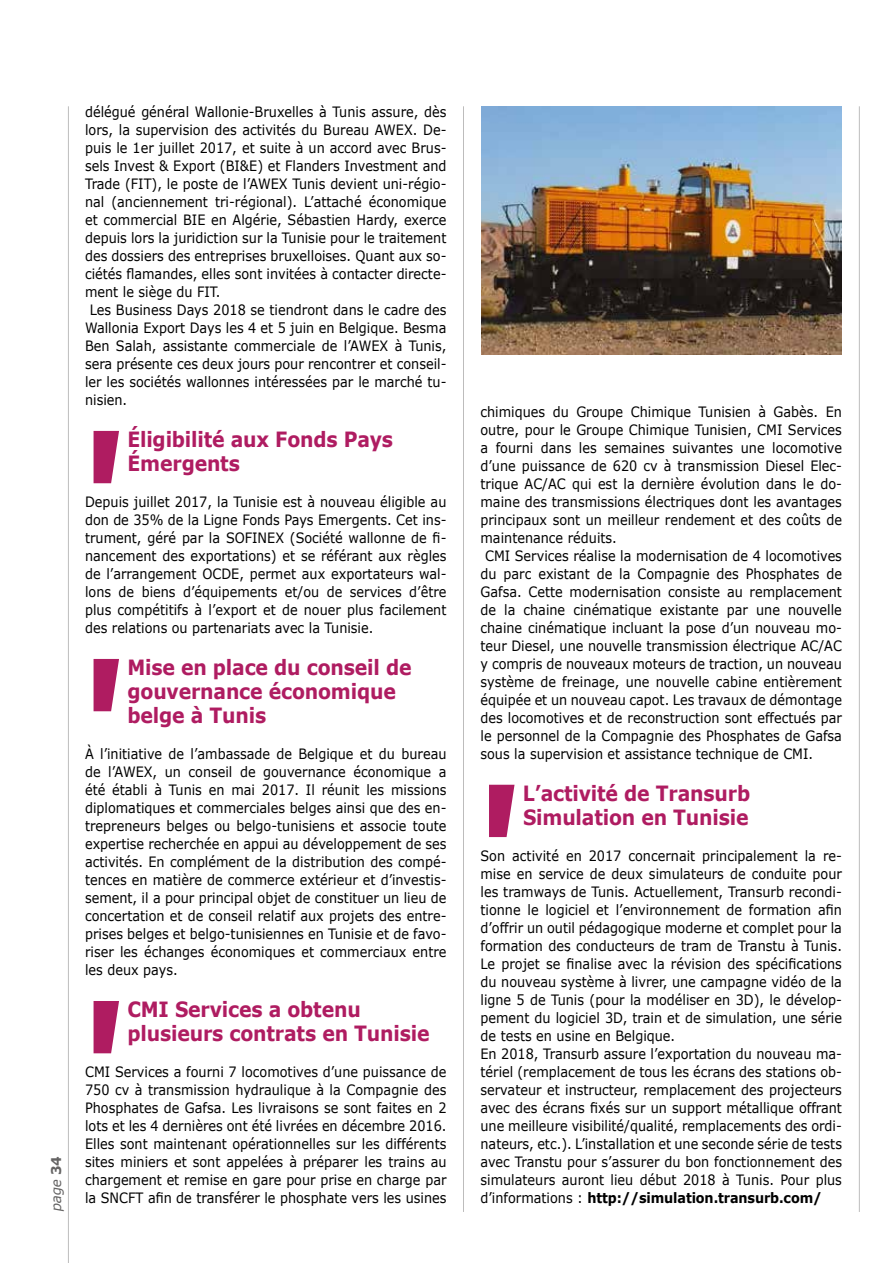
<style>
.page{position:relative;width:893px;height:1263px;background:#fff}
.page>*{position:absolute;margin:0;border:0;box-sizing:border-box;transform-origin:0 0}
.t1{font:700 21px/24px "Verdana";letter-spacing:-.01em;color:#af1c61;scale:.9 1}
.t2{font:14.25px/18px "Verdana";color:#000;text-align:justify;scale:.9 1}
.t3{font:italic 13.5px "Verdana";color:#646363}
.s1{font-weight:700;font-style:normal}
.s2{font-weight:700}
</style>
<div class="page">
<hr style="left:463px;top:106px;width:1px;height:1106px;background:#646363">
<hr style="left:68px;top:106px;width:1px;height:1157px;background:#646363">
<hr style="left:859px;top:106px;width:1px;height:1106px;background:#646363">
<svg style="left:94px;top:431px;width:25px;height:52px"></svg>
<svg style="left:94px;top:659px;width:25px;height:52px"></svg>
<svg style="left:94px;top:1001px;width:25px;height:52px"></svg>
<svg style="left:489px;top:785px;width:25px;height:52px"></svg>
<img style="left:482px;top:106px;width:360px;height:249px">
<p class="t3" style="left:48px;top:1212px;width:58px;rotate:-90deg">page <span class="s1">3 4</span></p>
<p class="t2" style="left:85px;top:103px;width:403px">délégué général Wallonie-Bruxelles à Tunis assure, dès</p>
<p class="t2" style="left:85px;top:121px;width:403px">lors, la supervision des activités du Bureau AWEX. De-</p>
<p class="t2" style="left:85px;top:139px;width:403px">puis le 1er juillet 2017, et suite à un accord avec Brus-</p>
<p class="t2" style="left:85px;top:157px;width:403px">sels Invest &amp; Export (BI&amp;E) et Flanders Investment and</p>
<p class="t2" style="left:85px;top:175px;width:403px">Trade (FIT), le poste de l’AWEX Tunis devient uni-régio-</p>
<p class="t2" style="left:85px;top:193px;width:403px">nal (anciennement tri-régional). L’attaché économique</p>
<p class="t2" style="left:85px;top:211px;width:403px">et commercial BIE en Algérie, Sébastien Hardy, exerce</p>
<p class="t2" style="left:85px;top:229px;width:403px">depuis lors la juridiction sur la Tunisie pour le traitement</p>
<p class="t2" style="left:85px;top:247px;width:403px">des dossiers des entreprises bruxelloises. Quant aux so-</p>
<p class="t2" style="left:85px;top:265px;width:403px">ciétés flamandes, elles sont invitées à contacter directe-</p>
<p class="t2" style="left:85px;top:283px;width:152px">ment le siège du FIT.</p>
<p class="t2" style="left:90px;top:301px;width:398px">Les Business Days 2018 se tiendront dans le cadre des</p>
<p class="t2" style="left:85px;top:319px;width:403px">Wallonia Export Days les 4 et 5 juin en Belgique. Besma</p>
<p class="t2" style="left:85px;top:337px;width:403px">Ben Salah, assistante commerciale de l’AWEX à Tunis,</p>
<p class="t2" style="left:85px;top:355px;width:403px">sera présente ces deux jours pour rencontrer et conseil-</p>
<p class="t2" style="left:85px;top:373px;width:403px">ler les sociétés wallonnes intéressées par le marché tu-</p>
<p class="t2" style="left:85px;top:391px;width:48px">nisien.</p>
<h1 class="t1" style="left:127px;top:428px;width:297px">Éligibilité aux Fonds Pays<br>Émergents</h1>
<p class="t2" style="left:85px;top:493px;width:403px">Depuis juillet 2017, la Tunisie est à nouveau éligible au don de 35% de la Ligne Fonds Pays Emergents. Cet ins&shy;trument, géré par la SOFINEX (Société wallonne de fi&shy;nancement des exportations) et se référant aux règles de l’arrangement OCDE, permet aux exportateurs wal&shy;lons de biens d’équipements et/ou de services d’être plus compétitifs à l’export et de nouer plus facilement des relations ou partenariats avec la Tunisie.</p>
<h1 class="t1" style="left:127px;top:656px;width:317px">Mise en place du conseil de gouvernance économique belge à Tunis</h1>
<p class="t2" style="left:85px;top:745px;width:403px">À l’initiative de l’ambassade de Belgique et du bureau de l’AWEX, un conseil de gouvernance économique a été établi à Tunis en mai 2017. Il réunit les missions diplomatiques et commerciales belges ainsi que des en&shy;trepreneurs belges ou belgo-tunisiens et associe toute expertise recherchée en appui au développement de ses activités. En complément de la distribution des compé&shy;tences en matière de commerce extérieur et d’investis&shy;sement, il a pour principal objet de constituer un lieu de concertation et de conseil relatif aux projets des entre&shy;prises belges et belgo-tunisiennes en Tunisie et de favo&shy;riser les échanges économiques et commerciaux entre les deux pays.</p>
<h1 class="t1" style="left:127px;top:998px;width:337px">CMI Services a obtenu plusieurs contrats en Tunisie</h1>
<p class="t2" style="left:85px;top:1063px;width:403px">CMI Services a fourni 7 locomotives d’une puissance de 750 cv à transmission hydraulique à la Compagnie des Phosphates de Gafsa. Les livraisons se sont faites en 2 lots et les 4 dernières ont été livrées en décembre 2016.<br>Elles sont maintenant opérationnelles sur les différents sites miniers et sont appelées à préparer les trains au chargement et remise en gare pour prise en charge par la SNCFT afin de transférer le phosphate vers les usines</p>
<p class="t2" style="left:480px;top:403px;width:403px">chimiques du Groupe Chimique Tunisien à Gabès. En</p>
<p class="t2" style="left:480px;top:421px;width:403px">outre, pour le Groupe Chimique Tunisien, CMI Services</p>
<p class="t2" style="left:480px;top:439px;width:403px">a fourni dans les semaines suivantes une locomotive</p>
<p class="t2" style="left:480px;top:457px;width:403px">d’une puissance de 620 cv à transmission Diesel Elec-</p>
<p class="t2" style="left:480px;top:475px;width:403px">trique AC/AC qui est la dernière évolution dans le do-</p>
<p class="t2" style="left:480px;top:493px;width:403px">maine des transmissions électriques dont les avantages</p>
<p class="t2" style="left:480px;top:511px;width:403px">principaux sont un meilleur rendement et des coûts de</p>
<p class="t2" style="left:480px;top:529px;width:153px">maintenance réduits.</p>
<p class="t2" style="left:485px;top:547px;width:398px">CMI Services réalise la modernisation de 4 locomotives</p>
<p class="t2" style="left:480px;top:565px;width:403px">du parc existant de la Compagnie des Phosphates de</p>
<p class="t2" style="left:480px;top:583px;width:403px">Gafsa. Cette modernisation consiste au remplacement</p>
<p class="t2" style="left:480px;top:601px;width:403px">de la chaine cinématique existante par une nouvelle</p>
<p class="t2" style="left:480px;top:619px;width:403px">chaine cinématique incluant la pose d’un nouveau mo-</p>
<p class="t2" style="left:480px;top:637px;width:403px">teur Diesel, une nouvelle transmission électrique AC/AC</p>
<p class="t2" style="left:480px;top:655px;width:403px">y compris de nouveaux moteurs de traction, un nouveau</p>
<p class="t2" style="left:480px;top:673px;width:403px">système de freinage, une nouvelle cabine entièrement</p>
<p class="t2" style="left:480px;top:691px;width:403px">équipée et un nouveau capot. Les travaux de démontage</p>
<p class="t2" style="left:480px;top:709px;width:403px">des locomotives et de reconstruction sont effectués par</p>
<p class="t2" style="left:480px;top:727px;width:403px">le personnel de la Compagnie des Phosphates de Gafsa</p>
<p class="t2" style="left:480px;top:745px;width:371px">sous la supervision et assistance technique de CMI.</p>
<h1 class="t1" style="left:523px;top:781px;width:254px">L’activité de Transurb<br>Simulation en Tunisie</h1>
<p class="t2" style="left:480px;top:847px;width:403px;text-align:left">Son activité en 2017 concernait principalement la re&shy;mise en service de deux simulateurs de conduite pour les tramways de Tunis. Actuellement, Transurb recondi&shy;tionne le logiciel et l’environnement de formation afin d’offrir un outil pédagogique moderne et complet pour la formation des conducteurs de tram de Transtu à Tunis.<br>Le projet se finalise avec la révision des spécifications du nouveau système à livrer, une campagne vidéo de la ligne 5 de Tunis (pour la modéliser en 3D), le dévelop&shy;pement du logiciel 3D, train et de simulation, une série de tests en usine en Belgique.<br>En 2018, Transurb assure l’exportation du nouveau ma&shy;tériel (remplacement de tous les écrans des stations ob&shy;servateur et instructeur, remplacement des projecteurs avec des écrans fixés sur un support métallique offrant une meilleure visibilité/qualité, remplacements des ordi&shy;nateurs, etc.). L’installation et une seconde série de tests avec Transtu pour s’assurer du bon fonctionnement des simulateurs auront lieu début 2018 à Tunis. Pour plus d’informations : <span class="s2">http://simulation.transurb.com/</span></p>
</div>
